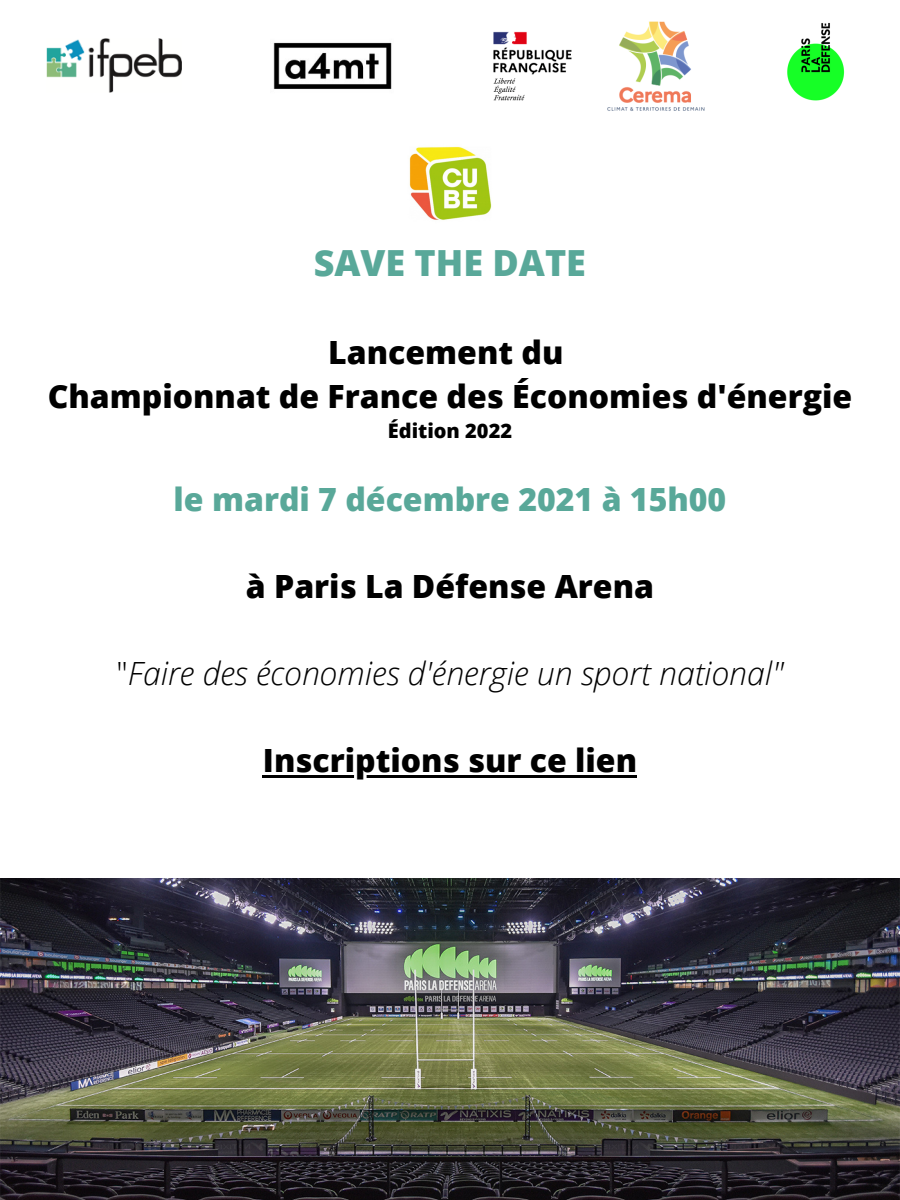
<style>
.page{position:relative;width:900px;height:1200px;background:#fff}
.page>*{position:absolute;margin:0;border:0;box-sizing:border-box;transform-origin:0 0}
.t1{font:800 36px "Open Sans";color:#59a899}
.t2{font:800 32px "Open Sans";color:#000}
.t3{font:italic 300 32px "Open Sans";color:#000}
.t4{font:800 32px "Open Sans";color:#59a899}
.t5{font:800 20px "Open Sans";color:#000}
.s1{font-style:normal}
</style>
<div class="page">
<img style="left:46px;top:39px;width:135px;height:54px">
<img style="left:787px;top:23px;width:58px;height:78px">
<img style="left:273px;top:42px;width:119px;height:48px">
<img style="left:409px;top:146px;width:83px;height:74px">
<img style="left:0;top:878px;width:900px;height:322px">
<hr style="left:263px;top:775px;width:374px;height:3px;background:#000">
<img style="left:493px;top:21px;width:212px;height:90px">
<p class="t1" style="left:314px;top:237px;width:274px">SAVE THE DATE</p>
<p class="t2" style="left:328px;top:330px;width:237px">Lancement du</p>
<p class="t2" style="left:48px;top:373px;width:806px">Championnat de France des Économies d'énergie</p>
<p class="t5" style="left:388px;top:416px;width:126px">Édition 2022</p>
<p class="t4" style="left:174px;top:477px;width:554px">le mardi 7 décembre 2021 à 15h00</p>
<p class="t2" style="left:246px;top:564px;width:410px">à Paris La Défense Arena</p>
<p class="t3" style="left:116px;top:651px;width:669px"><span class="s1">"</span>Faire des économies d'énergie un sport national"</p>
<p class="t2" style="left:263px;top:738px;width:376px">Inscriptions sur ce lien</p>
</div>
